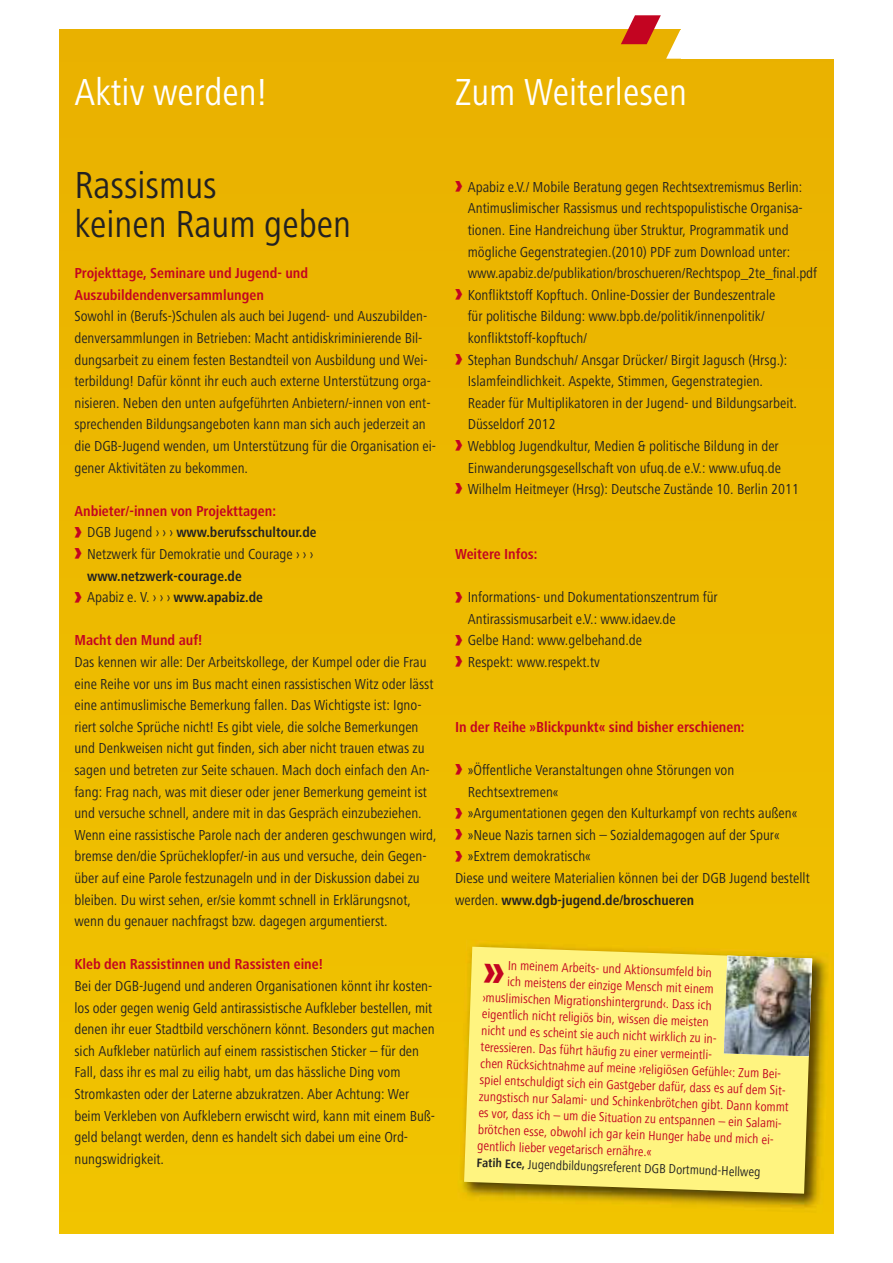
<style>
.page{position:relative;width:893px;height:1263px;background:#fff}
.page>*{position:absolute;margin:0;border:0;box-sizing:border-box;transform-origin:0 0}
.t1{font:condensed 39px "Frutiger Next LT";color:#fff}
.t2{font:condensed 39px/39px "Frutiger Next LT";color:#222122}
.t3{font:condensed 15px/21.6px "Frutiger Next LT";color:#222122}
.t4{font:700 condensed 15px/21.6px "Frutiger Next LT";color:#c30421}
.t5{font:700 condensed 14.55px "Frutiger Next LT";color:#222122}
.t6{font:condensed 13.5px "Frutiger Next LT";color:#c30421}
.t7{font:condensed 13.5px "Frutiger Next LT";color:#222122}
.s1{font-weight:900;font-size:25.5px;color:#c30421}
.s2{font-weight:400;font-size:15px}
.s3{font-weight:700;font-size:14.55px}
.s4{font-weight:700;font-size:12.75px}
</style>
<div class="page">
<div style="left:60px;top:30px;width:773px;height:1203px;background:#edb900"></div>
<svg style="left:621px;top:15px;width:60px;height:44px"></svg>
<div style="left:681px;top:26px;width:152px;height:33px;background:#fff"></div>
<img style="left:457px;top:945px;width:375px;height:268px">
<svg style="left:464px;top:947px;width:348px;height:247px;background:#f9ec76"></svg>
<img style="left:724px;top:955px;width:88px;height:101px">
<svg style="left:484px;top:964px;width:20px;height:19px"></svg>
<h1 class="t1" style="left:74px;top:79px;width:194px">Aktiv werden!</h1>
<h1 class="t1" style="left:455px;top:79px;width:234px">Zum Weiterlesen</h1>
<h1 class="t2" style="left:74px;top:170px;width:278px">Rassismus<br>keinen Raum geben</h1>
<p class="t4" style="left:74px;top:264px;width:235px">Projekttage, Seminare und Jugend- und<br>Auszubildendenversammlungen</p>
<p class="t3" style="left:74px;top:307px;width:363px">Sowohl in (Berufs-)Schulen als auch bei Jugend- und Auszubilden&shy;denversammlungen in Betrieben: Macht antidiskriminierende Bil&shy;dungsarbeit zu einem festen Bestandteil von Ausbildung und Wei&shy;terbildung! Dafür könnt ihr euch auch externe Unterstützung orga&shy;nisieren. Neben den unten aufgeführten Anbietern/-innen von ent&shy;sprechenden Bildungsangeboten kann man sich auch jederzeit an die DGB-Jugend wenden, um Unterstützung für die Organisation ei&shy;gener Aktivitäten zu bekommen.</p>
<p class="t4" style="left:74px;top:501px;width:203px">Anbieter/-innen von Projekttagen:</p>
<p class="t5" style="left:74px;top:528px;width:244px"><span class="s1">›</span> <span class="s2">DGB Jugend › › ›</span> www.berufsschultour.de</p>
<p class="t3" style="left:74px;top:545px;width:240px"><span class="s1">›</span> Netzwerk für Demokratie und Courage › › ›</p>
<p class="t5" style="left:87px;top:571px;width:156px">www.netzwerk-courage.de</p>
<p class="t3" style="left:74px;top:588px;width:190px"><span class="s1">›</span> Apabiz e. V. › › › <span class="s3">www.apabiz.de</span></p>
<p class="t4" style="left:74px;top:631px;width:129px">Macht den Mund auf!</p>
<p class="t3" style="left:74px;top:653px;width:364px">Das kennen wir alle: Der Arbeitskollege, der Kumpel oder die Frau eine Reihe vor uns im Bus macht einen rassistischen Witz oder lässt eine antimuslimische Bemerkung fallen. Das Wichtigste ist: Igno&shy;riert solche Sprüche nicht! Es gibt viele, die solche Bemerkungen und Denkweisen nicht gut finden, sich aber nicht trauen etwas zu sagen und betreten zur Seite schauen. Mach doch einfach den An&shy;fang: Frag nach, was mit dieser oder jener Bemerkung gemeint ist und versuche schnell, andere mit in das Gespräch einzubeziehen.<br>Wenn eine rassistische Parole nach der anderen geschwungen wird, bremse den/die Sprücheklopfer/-in aus und versuche, dein Gegen&shy;über auf eine Parole festzunageln und in der Diskussion dabei zu bleiben. Du wirst sehen, er/sie kommt schnell in Erklärungsnot, wenn du genauer nachfragst bzw. dagegen argumentierst.</p>
<p class="t4" style="left:74px;top:955px;width:250px">Kleb den Rassistinnen und Rassisten eine!</p>
<p class="t3" style="left:74px;top:977px;width:362px">Bei der DGB-Jugend und anderen Organisationen könnt ihr kosten&shy;los oder gegen wenig Geld antirassistische Aufkleber bestellen, mit denen ihr euer Stadtbild verschönern könnt. Besonders gut machen sich Aufkleber natürlich auf einem rassistischen Sticker – für den Fall, dass ihr es mal zu eilig habt, um das hässliche Ding vom Stromkasten oder der Laterne abzukratzen. Aber Achtung: Wer beim Verkleben von Aufklebern erwischt wird, kann mit einem Buß&shy;geld belangt werden, denn es handelt sich dabei um eine Ord&shy;nungswidrigkeit.</p>
<p class="t3" style="left:455px;top:177px;width:349px"><span class="s1">›</span> Apabiz e.V./ Mobile Beratung gegen Rechtsextremismus Berlin:</p>
<p class="t3" style="left:468px;top:199px;width:337px">Antimuslimischer Rassismus und rechtspopulistische Organisa -</p>
<p class="t3" style="left:468px;top:221px;width:323px">tionen. Eine Handreichung über Struktur, Programmatik und</p>
<p class="t3" style="left:468px;top:242px;width:324px">mögliche Gegenstrategien.(2010) PDF zum Download unter:</p>
<p class="t3" style="left:468px;top:264px;width:351px">www.apabiz.de/publikation/broschueren/Rechtspop_2te_final.pdf</p>
<p class="t3" style="left:455px;top:285px;width:322px"><span class="s1">›</span> Konfliktstoff Kopftuch. Online-Dossier der Bundeszentrale</p>
<p class="t3" style="left:468px;top:307px;width:298px">für politische Bildung: www.bpb.de/politik/innenpolitik/</p>
<p class="t3" style="left:468px;top:329px;width:121px">konfliktstoff-kopftuch/</p>
<p class="t3" style="left:455px;top:350px;width:334px"><span class="s1">›</span> Stephan Bundschuh/ Ansgar Drücker/ Birgit Jagusch (Hrsg.):</p>
<p class="t3" style="left:468px;top:372px;width:297px">Islamfeindlichkeit. Aspekte, Stimmen, Gegenstrategien.</p>
<p class="t3" style="left:468px;top:393px;width:331px">Reader für Multiplikatoren in der Jugend- und Bildungsarbeit.</p>
<p class="t3" style="left:468px;top:415px;width:89px">Düsseldorf 2012</p>
<p class="t3" style="left:455px;top:437px;width:325px"><span class="s1">›</span> Webblog Jugendkultur, Medien &amp; politische Bildung in der</p>
<p class="t3" style="left:468px;top:458px;width:315px">Einwanderungsgesellschaft von ufuq.de e.V.: www.ufuq.de</p>
<p class="t3" style="left:455px;top:480px;width:346px"><span class="s1">›</span> Wilhelm Heitmeyer (Hrsg): Deutsche Zustände 10. Berlin 2011</p>
<p class="t4" style="left:455px;top:545px;width:84px">Weitere Infos:</p>
<p class="t3" style="left:455px;top:588px;width:264px"><span class="s1">›</span> Informations- und Dokumentationszentrum für</p>
<p class="t3" style="left:468px;top:609px;width:210px">Antirassismusarbeit e.V.: www.idaev.de</p>
<p class="t3" style="left:455px;top:631px;width:189px"><span class="s1">›</span> Gelbe Hand: www.gelbehand.de</p>
<p class="t3" style="left:455px;top:653px;width:146px"><span class="s1">›</span> Respekt: www.respekt.tv</p>
<p class="t4" style="left:455px;top:717px;width:291px">In der Reihe »Blickpunkt« sind bisher erschienen:</p>
<p class="t3" style="left:455px;top:761px;width:281px"><span class="s1">›</span> »Öffentliche Veranstaltungen ohne Störungen von</p>
<p class="t3" style="left:468px;top:782px;width:92px">Rechtsextremen«</p>
<p class="t3" style="left:455px;top:804px;width:344px"><span class="s1">›</span> »Argumentationen gegen den Kulturkampf von rechts außen«</p>
<p class="t3" style="left:455px;top:825px;width:326px"><span class="s1">›</span> »Neue Nazis tarnen sich – Sozialdemagogen auf der Spur«</p>
<p class="t3" style="left:455px;top:847px;width:137px"><span class="s1">›</span> »Extrem demokratisch«</p>
<p class="t3" style="left:455px;top:869px;width:356px">Diese und weitere Materialien können bei der DGB Jugend bestellt</p>
<p class="t5" style="left:455px;top:895px;width:241px"><span class="s2">werden.</span> www.dgb-jugend.de/broschueren</p>
<p class="t6" style="left:508px;top:961px;width:206px;rotate:2deg">In meinem Arbeits- und Aktionsumfeld bin</p>
<p class="t6" style="left:507px;top:977px;width:208px;rotate:2deg">ich meistens der einzige Mensch mit einem</p>
<p class="t6" style="left:483px;top:993px;width:231px;rotate:2deg">›muslimischen Migrationshintergrund‹. Dass ich</p>
<p class="t6" style="left:482px;top:1009px;width:228px;rotate:2deg">eigentlich nicht religiös bin, wissen die meisten</p>
<p class="t6" style="left:481px;top:1026px;width:240px;rotate:2deg">nicht und es scheint sie auch nicht wirklich zu in-</p>
<p class="t6" style="left:481px;top:1042px;width:236px;rotate:2deg">teressieren. Das führt häufig zu einer vermeintli-</p>
<p class="t6" style="left:480px;top:1059px;width:306px;rotate:2deg">chen Rücksichtnahme auf meine ›religiösen Gefühle‹: Zum Bei-</p>
<p class="t6" style="left:480px;top:1075px;width:311px;rotate:2deg">spiel entschuldigt sich ein Gastgeber dafür, dass es auf dem Sit-</p>
<p class="t6" style="left:479px;top:1092px;width:311px;rotate:2deg">zungstisch nur Salami- und Schinkenbrötchen gibt. Dann kommt</p>
<p class="t6" style="left:479px;top:1108px;width:308px;rotate:2deg">es vor, dass ich – um die Situation zu entspannen – ein Salami-</p>
<p class="t6" style="left:478px;top:1125px;width:300px;rotate:2deg">brötchen esse, obwohl ich gar kein Hunger habe und mich ei-</p>
<p class="t6" style="left:477px;top:1141px;width:176px;rotate:2deg">gentlich lieber vegetarisch ernähre.«</p>
<p class="t7" style="left:477px;top:1158px;width:285px;rotate:2deg"><span class="s4">Fatih Ece,</span> Jugendbildungsreferent DGB Dortmund-Hellweg</p>
</div>
